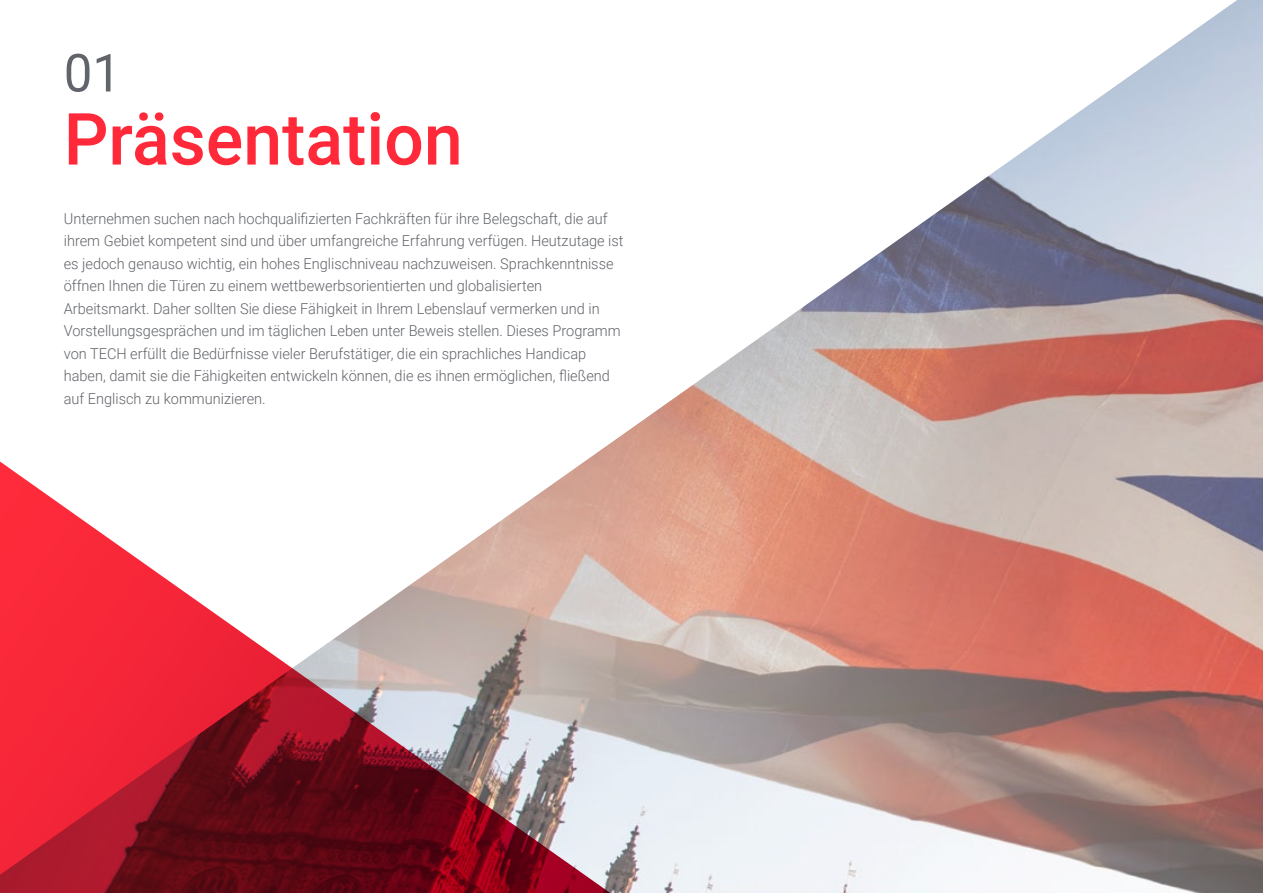
<style>
.page{position:relative;width:1263px;height:893px;background:#fff}
.page>*{position:absolute;margin:0;border:0;box-sizing:border-box;transform-origin:0 0}
.t1{font:500 72px "Roboto";color:#ff293a}
.t2{font:52.5px "Roboto";color:#61646a}
.t3{font:300 15px/22.5px "Roboto";color:#61646a}
</style>
<div class="page">
<img style="left:607px;top:0;width:656px;height:893px">
<svg style="left:0;top:446px;width:640px;height:447px"></svg>
<h2 class="t2" style="left:64px;top:36px;width:59px">01</h2>
<h1 class="t1" style="left:64px;top:89px;width:400px">Präsentation</h1>
<p class="t3" style="left:64px;top:207px;width:561px">Unternehmen suchen nach hochqualifizierten Fachkräften für ihre Belegschaft, die auf ihrem Gebiet kompetent sind und über umfangreiche Erfahrung verfügen. Heutzutage ist es jedoch genauso wichtig, ein hohes Englischniveau nachzuweisen. Sprachkenntnisse öffnen Ihnen die Türen zu einem wettbewerbsorientierten und globalisierten Arbeitsmarkt. Daher sollten Sie diese Fähigkeit in Ihrem Lebenslauf vermerken und in Vorstellungsgesprächen und im täglichen Leben unter Beweis stellen. Dieses Programm von TECH erfüllt die Bedürfnisse vieler Berufstätiger, die ein sprachliches Handicap haben, damit sie die Fähigkeiten entwickeln können, die es ihnen ermöglichen, fließend auf Englisch zu kommunizieren.</p>
</div>
